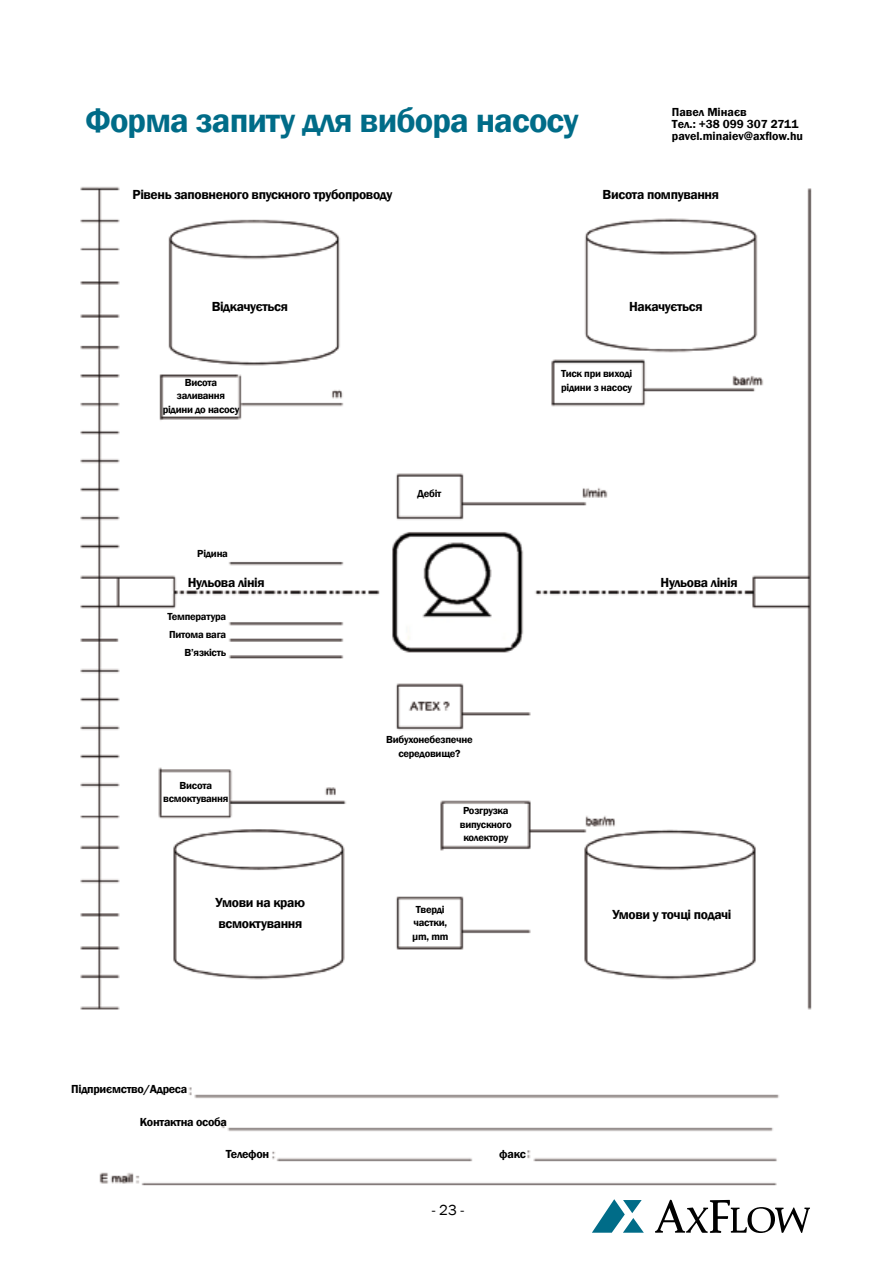
<style>
.page{position:relative;width:893px;height:1263px;background:#fff}
.page>*{position:absolute;margin:0;border:0;box-sizing:border-box;transform-origin:0 0}
.t1{font:600 34.5px "Franklin Gothic";letter-spacing:-.025em;color:#006c88}
.t2{font:15px "Franklin Gothic";color:#000}
.t3{font:600 13.5px/21px "Franklin Gothic";letter-spacing:-.025em;color:#000}
.t4{font:600 12px/12px "Franklin Gothic";color:#000}
.t5{font:600 12px "Franklin Gothic";letter-spacing:-.02em;color:#000}
.t6{font:600 10.5px/13.5px "Franklin Gothic";letter-spacing:-.025em;color:#000;text-align:center}
</style>
<div class="page">
<img style="left:80px;top:186px;width:732px;height:1000px">
<svg style="left:592px;top:1199px;width:52px;height:34px"></svg>
<svg style="left:655px;top:1199px;width:155px;height:34px"></svg>
<h1 class="t1" style="left:85px;top:99px;width:495px">Форма запиту для вибора насосу</h1>
<p class="t4" style="left:672px;top:106px;width:133px">Павел Мінаєв<br>Tел.: +38 099 307 2711 pavel.minaiev@axflow.hu</p>
<p class="t3" style="left:133px;top:184px;width:261px">Рівень заповненого впускного трубопроводу</p>
<p class="t3" style="left:603px;top:184px;width:118px">Висота помпування</p>
<p class="t3" style="left:212px;top:296px;width:78px">Відкачується</p>
<p class="t6" style="left:163px;top:376px;width:78px">Висота заливання рідини до насосу</p>
<p class="t6" style="left:197px;top:547px;width:32px">Рідина</p>
<p class="t6" style="left:418px;top:487px;width:25px">Дебіт</p>
<p class="t3" style="left:629px;top:296px;width:75px">Накачується</p>
<p class="t6" style="left:561px;top:367px;width:73px;text-align:left">Тиск при виході рідини з насосу</p>
<p class="t3" style="left:188px;top:572px;width:78px">Нульова лінія</p>
<p class="t3" style="left:661px;top:572px;width:78px">Нульова лінія</p>
<p class="t6" style="left:167px;top:607px;width:60px;line-height:18.1px;text-align:right">Температура<br>Питома вага<br>В’язкість</p>
<p class="t6" style="left:163px;top:779px;width:67px">Висота всмоктування</p>
<p class="t3" style="left:216px;top:892px;width:91px">Умови на краю всмоктування</p>
<p class="t5" style="left:71px;top:1082px;width:118px">Підприємство/Адреса</p>
<p class="t5" style="left:140px;top:1115px;width:89px">Контактна особа</p>
<p class="t5" style="left:226px;top:1146px;width:45px">Телефон</p>
<p class="t6" style="left:386px;top:733px;width:88px">Вибухонебезпечне середовище?</p>
<p class="t6" style="left:460px;top:804px;width:53px">Розгрузка випускного колектору</p>
<p class="t6" style="left:412px;top:902px;width:38px">Тверді частки, µm, mm</p>
<p class="t5" style="left:499px;top:1146px;width:28px">факс</p>
<h2 class="t2" style="left:448px;top:1200px;width:10px">7</h2>
<h2 class="t2" style="left:432px;top:1200px;width:34px">-23-</h2>
<p class="t3" style="left:612px;top:905px;width:121px">Умови у точці подачі</p>
</div>
